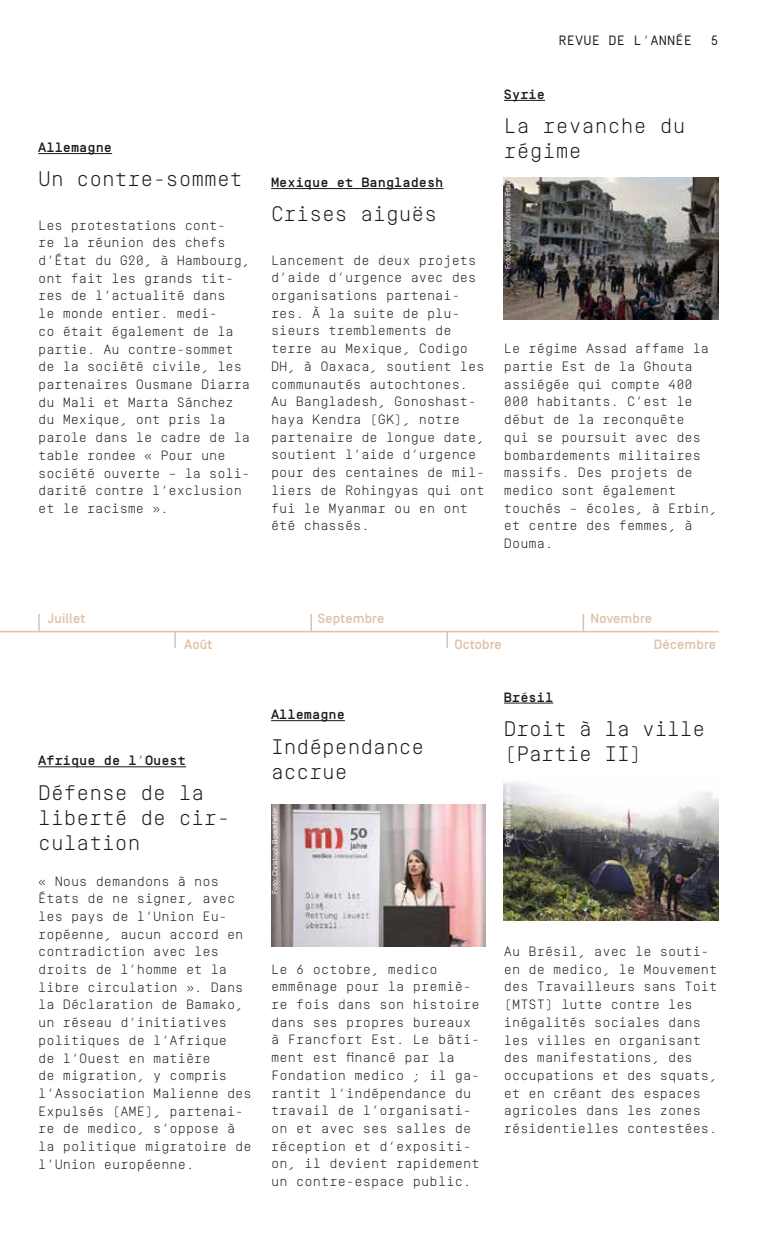
<style>
.page{position:relative;width:757px;height:1255px;background:#fff}
.page>*{position:absolute;margin:0;border:0;box-sizing:border-box;transform-origin:0 0}
.t1{font:300 21px/25.2px "Simplon BP Mono";color:#1a1a18}
.t2{font:300 13.5px/17.7px "Simplon BP Mono";color:#1a1a18}
.t3{font:500 13.5px "Simplon BP Mono";color:#1a1a18}
.t4{font:500 13.5px "Simplon BP";letter-spacing:.01em;color:#dfc1a8}
.t5{font:13.5px "Simplon BP Mono";letter-spacing:.01em;color:#1a1a18}
.t6{font:7.5px "Simplon BP Regular";color:#fff}
</style>
<div class="page">
<hr style="left:38px;top:153px;width:74px;height:1px;background:#1a1a18">
<hr style="left:271px;top:188px;width:172px;height:1px;background:#1a1a18">
<hr style="left:504px;top:100px;width:41px;height:1px;background:#1a1a18">
<img style="left:504px;top:177px;width:215px;height:142px">
<hr style="left:271px;top:720px;width:74px;height:1px;background:#1a1a18">
<hr style="left:38px;top:766px;width:148px;height:1px;background:#1a1a18">
<hr style="left:504px;top:702px;width:49px;height:1px;background:#1a1a18">
<img style="left:504px;top:782px;width:215px;height:138px">
<img style="left:271px;top:804px;width:215px;height:142px">
<hr style="left:0;top:631px;width:719px;height:1px;background:#dfc1a8">
<svg style="left:38px;top:614px;width:2px;height:17px"></svg>
<svg style="left:174px;top:632px;width:2px;height:16px"></svg>
<svg style="left:446px;top:632px;width:2px;height:16px"></svg>
<svg style="left:310px;top:614px;width:2px;height:17px"></svg>
<svg style="left:583px;top:614px;width:1px;height:17px"></svg>
<p class="t3" style="left:38px;top:139px;width:75px">Allemagne</p>
<h1 class="t1" style="left:38px;top:165px;width:206px">Un contre-sommet</h1>
<p class="t2" style="left:38px;top:215px;width:213px">Les protestations cont-<br>re la réunion des chefs d’État du G20, à Hambourg, ont fait les grands tit&shy;res de l’actualité dans<br>le monde entier. medi-<br>co était également de la partie. Au contre-sommet de la société civile, les partenaires Ousmane Diarra du Mali et Marta Sánchez du Mexique, ont pris la parole dans le cadre de la table rondee « Pour une société ouverte – la soli&shy;darité contre l’exclusion et le racisme ».</p>
<p class="t3" style="left:271px;top:174px;width:174px">Mexique et Bangladesh</p>
<h1 class="t1" style="left:271px;top:200px;width:167px">Crises aiguës</h1>
<p class="t2" style="left:271px;top:250px;width:215px">Lancement de deux projets d’aide d’urgence avec des organisations partenai&shy;res. À la suite de plu&shy;sieurs tremblements de terre au Mexique, Codigo<br>DH, à Oaxaca, soutient les communautés autochtones.<br>Au Bangladesh, Gonoshast&shy;haya Kendra (GK), notre partenaire de longue date, soutient l’aide d’urgence pour des centaines de mil&shy;liers de Rohingyas qui ont fui le Myanmar ou en ont été chassés.</p>
<p class="t5" style="left:558px;top:32px;width:135px">REVUE DE L‘ANNÉE</p>
<p class="t5" style="left:710px;top:32px;width:10px">5</p>
<p class="t3" style="left:504px;top:85px;width:43px">Syrie</p>
<h1 class="t1" style="left:504px;top:112px;width:183px">La revanche du régime</h1>
<p class="t6" style="left:503px;top:269px;width:91px;rotate:-90deg">Foto: Lokales Komitee Erbin</p>
<p class="t2" style="left:504px;top:339px;width:215px">Le régime Assad affame la partie Est de la Ghouta assiégée qui compte 400<br>000 habitants. C’est le début de la reconquête<br>qui se poursuit avec des bombardements militaires massifs. Des projets de medico sont également touchés – écoles, à Erbin, et centre des femmes, à<br>Douma.</p>
<p class="t4" style="left:48px;top:611px;width:39px">Juillet</p>
<p class="t4" style="left:318px;top:611px;width:68px">Septembre</p>
<p class="t4" style="left:184px;top:636px;width:30px">Août</p>
<p class="t4" style="left:454px;top:636px;width:49px">Octobre</p>
<p class="t4" style="left:654px;top:636px;width:64px">Décembre</p>
<p class="t4" style="left:590px;top:611px;width:63px">Novembre</p>
<p class="t3" style="left:38px;top:752px;width:149px">Afrique de l’Ouest</p>
<h1 class="t1" style="left:38px;top:778px;width:193px">Défense de la liberté de cir&shy;culation</h1>
<p class="t2" style="left:38px;top:871px;width:215px">« Nous demandons à nos<br>États de ne signer, avec les pays de l’Union Eu&shy;ropéenne, aucun accord en contradiction avec les droits de l’homme et la libre circulation ». Dans la Déclaration de Bamako, un réseau d’initiatives politiques de l’Afrique<br>de l’Ouest en matière<br>de migration, y compris l’Association Malienne des<br>Expulsés (AME), partenai&shy;re de medico, s’oppose à la politique migratoire de l’Union européenne.</p>
<p class="t3" style="left:271px;top:705px;width:75px">Allemagne</p>
<h1 class="t1" style="left:271px;top:732px;width:155px">Indépendance accrue</h1>
<p class="t6" style="left:271px;top:894px;width:88px;rotate:-90deg">Foto: Christoph Boeckheler</p>
<p class="t2" style="left:271px;top:959px;width:210px">Le 6 octobre, medico emménage pour la premiè&shy;re fois dans son histoire dans ses propres bureaux à Francfort Est. Le bâti&shy;ment est financé par la<br>Fondation medico ; il ga&shy;rantit l’indépendance du travail de l’organisati&shy;on et avec ses salles de réception et d’expositi&shy;on, il devient rapidement un contre-espace public.</p>
<p class="t3" style="left:504px;top:688px;width:51px">Brésil</p>
<h1 class="t1" style="left:504px;top:715px;width:203px">Droit à la ville (Partie II)</h1>
<p class="t6" style="left:503px;top:847px;width:67px;rotate:-90deg">Foto: Niklas Franzen</p>
<p class="t2" style="left:504px;top:941px;width:215px">Au Brésil, avec le souti&shy;en de medico, le Mouvement des Travailleurs sans Toit (MTST) lutte contre les inégalités sociales dans les villes en organisant des manifestations, des occupations et des squats, et en créant des espaces agricoles dans les zones résidentielles contestées.</p>
</div>
